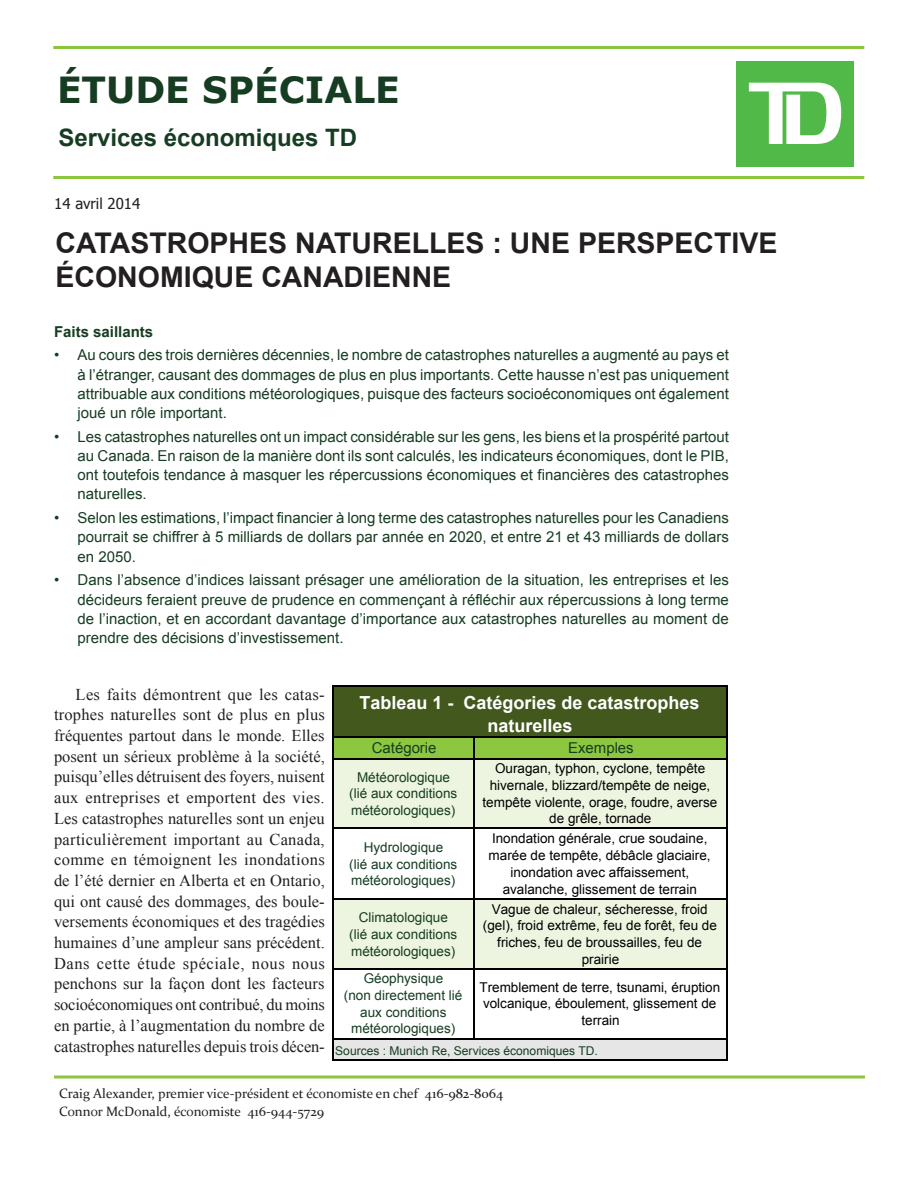
<style>
.page{position:relative;width:918px;height:1188px;background:#fff}
.page>*{position:absolute;margin:0;border:0;box-sizing:border-box;transform-origin:0 0}
.t1{font:700 36px "Verdana";color:#163d22}
.page_1_-_publication{font:700 28.5px/34.2px "Arial";color:#231f20}
.t2{font:700 24px "Arial";color:#163d22}
.t3{font:700 18px/22.6px "Arial";color:#fff;text-align:center}
.lead_-_para{font:16.5px/20.7px "Times New Roman";letter-spacing:-.005em;color:#231f20;text-align:justify}
.page_1_-_bullets{font:15px/19.2px "Arial";color:#163d22;text-align:justify}
.page_1_-_bullets-2{font:700 15px "Arial";color:#163d22}
.page_1_-_date{font:15px "Tahoma";color:#231f20}
.t4{font:13.5px/16.8px "Arial";color:#000;text-align:center}
.t5{font:13.5px/16.8px "Arial";color:#163d22;text-align:center}
.page_1_-_names{font:13.5px "Constantia";color:#231f20}
.t6{font:12px "Arial";color:#163d22}
</style>
<div class="page">
<div style="left:736px;top:62px;width:118px;height:105px;background:#51b948"></div>
<svg style="left:749px;top:83px;width:92px;height:61px"></svg>
<hr style="left:53px;top:176px;width:811px;height:3px;background:#8cc63f">
<hr style="left:53px;top:46px;width:811px;height:3px;background:#8cc63f">
<hr style="left:54px;top:1076px;width:811px;height:2px;background:#8cc63f">
<div style="left:333px;top:687px;width:393px;height:50px;background:#42581d"></div>
<div style="left:333px;top:737px;width:393px;height:22px;background:#8dc63f"></div>
<div style="left:333px;top:759px;width:141px;height:70px;background:#edf5e0"></div>
<div style="left:474px;top:759px;width:252px;height:70px;background:#edf5e0"></div>
<div style="left:333px;top:899px;width:141px;height:70px;background:#edf5e0"></div>
<div style="left:474px;top:899px;width:252px;height:70px;background:#edf5e0"></div>
<div style="left:333px;top:1039px;width:393px;height:21px;background:#e6e6e6"></div>
<hr style="left:474px;top:738px;width:1px;height:301px;background:#000">
<hr style="left:333px;top:736px;width:394px;height:2px;background:#000">
<hr style="left:333px;top:758px;width:394px;height:2px;background:#000">
<hr style="left:333px;top:828px;width:394px;height:1px;background:#000">
<hr style="left:333px;top:898px;width:394px;height:2px;background:#000">
<hr style="left:333px;top:968px;width:394px;height:2px;background:#000">
<hr style="left:333px;top:1038px;width:394px;height:1px;background:#000">
<hr style="left:332px;top:685px;width:395px;height:2px;background:#000">
<hr style="left:332px;top:685px;width:1px;height:376px;background:#000">
<hr style="left:332px;top:1060px;width:395px;height:1px;background:#000">
<hr style="left:726px;top:685px;width:1px;height:376px;background:#000">
<h1 class="t1" style="left:57px;top:64px;width:344px">ÉTUDE SPÉCIALE</h1>
<h3 class="t2" style="left:58px;top:122px;width:300px">Services économiques TD</h3>
<p class="page_1_-_date" style="left:54px;top:194px;width:88px">14 avril 2014</p>
<p class="page_1_-_publication" style="left:56px;top:227px;width:724px">CATASTROPHES NATURELLES : UNE PERSPECTIVE<br>ÉCONOMIQUE CANADIENNE</p>
<p class="page_1_-_bullets-2" style="left:54px;top:321px;width:101px">Faits saillants</p>
<p class="page_1_-_bullets" style="left:78px;top:346px;width:653px;text-indent:-24px">• Au cours des trois dernières décennies, le nombre de catastrophes naturelles a augmenté au pays et à l’étranger, causant des dommages de plus en plus importants. Cette hausse n’est pas uniquement attribuable aux conditions météorologiques, puisque des facteurs socioéconomiques ont également joué un rôle important.</p>
<p class="page_1_-_bullets" style="left:78px;top:427px;width:653px;text-indent:-24px">• Les catastrophes naturelles ont un impact considérable sur les gens, les biens et la prospérité partout au Canada. En raison de la manière dont ils sont calculés, les indicateurs économiques, dont le PIB, ont toutefois tendance à masquer les répercussions économiques et financières des catastrophes naturelles.</p>
<p class="page_1_-_bullets" style="left:78px;top:509px;width:653px;text-indent:-24px">• Selon les estimations, l’impact financier à long terme des catastrophes naturelles pour les Canadiens pourrait se chiffrer à 5 milliards de dollars par année en 2020, et entre 21 et 43 milliards de dollars en 2050.</p>
<p class="page_1_-_bullets" style="left:78px;top:571px;width:653px;text-indent:-24px">• Dans l’absence d’indices laissant présager une amélioration de la situation, les entreprises et les décideurs feraient preuve de prudence en commençant à réfléchir aux répercussions à long terme de l’inaction, et en accordant davantage d’importance aux catastrophes naturelles au moment de prendre des décisions d’investissement.</p>
<p class="lead_-_para" style="left:54px;top:683px;width:272px;text-indent:22px">Les faits démontrent que les catas&shy;trophes naturelles sont de plus en plus fréquentes partout dans le monde. Elles posent un sérieux problème à la société, puisqu’elles détruisent des foyers, nuisent aux entreprises et emportent des vies.<br>Les catastrophes naturelles sont un enjeu particulièrement important au Canada, comme en témoignent les inondations de l’été dernier en Alberta et en Ontario, qui ont causé des dommages, des boule&shy;versements économiques et des tragédies humaines d’une ampleur sans précédent.<br>Dans cette étude spéciale, nous nous penchons sur la façon dont les facteurs socioéconomiques ont contribué, du moins en partie, à l’augmentation du nombre de catastrophes naturelles depuis trois décen-</p>
<p class="t3" style="left:359px;top:692px;width:342px">Tableau 1 - Catégories de catastrophes naturelles</p>
<p class="page_1_-_bullets" style="left:372px;top:739px;width:66px">Catégorie</p>
<p class="page_1_-_bullets" style="left:568px;top:739px;width:67px">Exemples</p>
<p class="t5" style="left:349px;top:769px;width:110px">Météorologique (lié aux conditions météorologiques)</p>
<p class="t4" style="left:483px;top:760px;width:236px">Ouragan, typhon, cyclone, tempête hivernale, blizzard/tempête de neige, tempête violente, orage, foudre, averse de grêle, tornade</p>
<p class="t5" style="left:349px;top:839px;width:110px">Hydrologique<br>(lié aux conditions météorologiques)</p>
<p class="t4" style="left:489px;top:830px;width:224px">Inondation générale, crue soudaine, marée de tempête, débâcle glaciaire, inondation avec affaissement, avalanche, glissement de terrain</p>
<p class="t5" style="left:349px;top:909px;width:110px">Climatologique (lié aux conditions météorologiques)</p>
<p class="t4" style="left:483px;top:901px;width:236px">Vague de chaleur, sécheresse, froid (gel), froid extrême, feu de forêt, feu de friches, feu de broussailles, feu de prairie</p>
<p class="t5" style="left:344px;top:970px;width:120px">Géophysique<br>(non directement lié aux conditions météorologiques)</p>
<p class="t4" style="left:479px;top:979px;width:242px">Tremblement de terre, tsunami, éruption volcanique, éboulement, glissement de terrain</p>
<p class="t6" style="left:335px;top:1043px;width:264px">Sources : Munich Re, Services économiques TD.</p>
<p class="page_1_-_names" style="left:59px;top:1084px;width:446px">Craig Alexander, premier vice-président et économiste en chef 416-982-8064</p>
<p class="page_1_-_names" style="left:59px;top:1103px;width:267px">Connor McDonald, économiste 416-944-5729</p>
</div>
